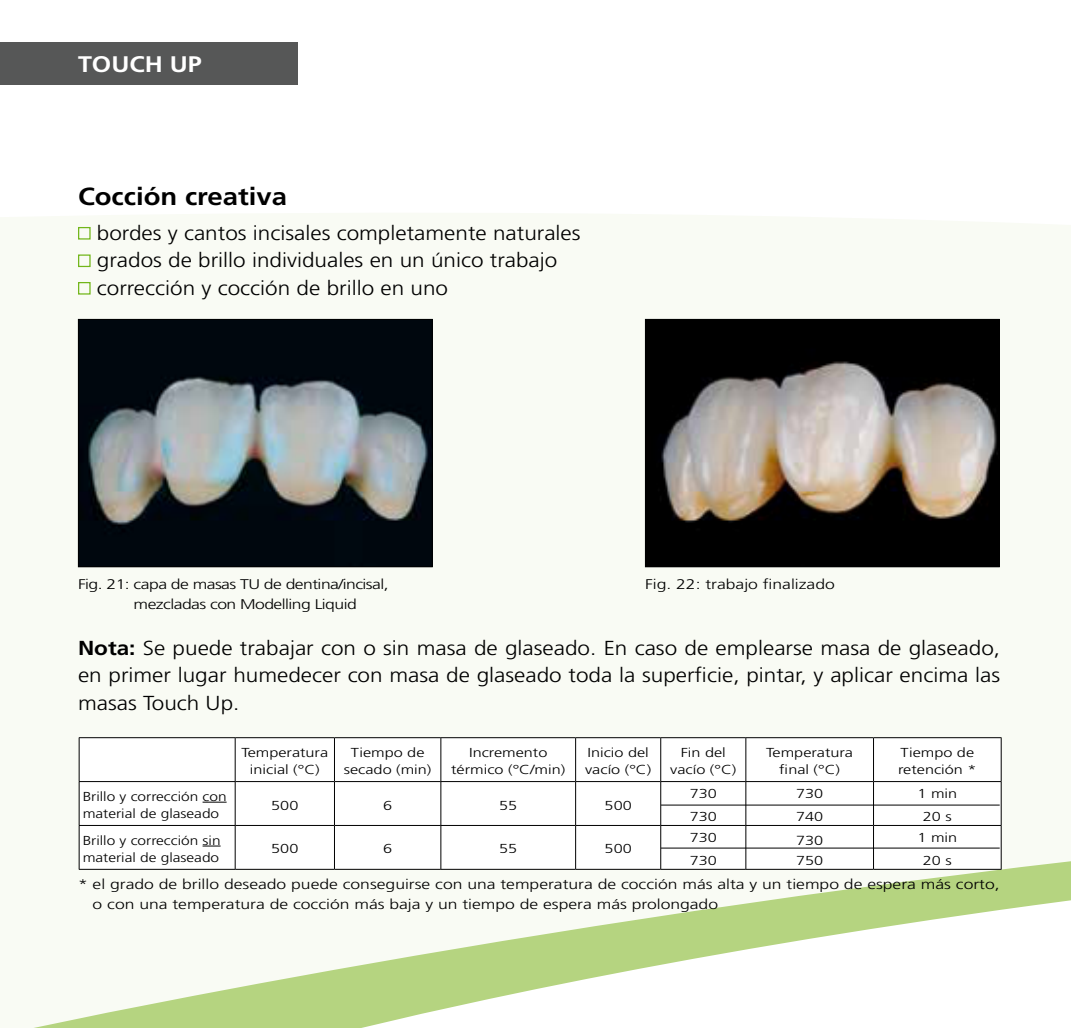
<style>
.page{position:relative;width:1071px;height:1028px;background:#fff}
.page>*{position:absolute;margin:0;border:0;box-sizing:border-box;transform-origin:0 0}
.t1{font:700 24.75px "Frutiger LT Std";color:#000;scale:1.11 1}
.t2{font:700 22.5px "Frutiger LT Std";color:#fff;scale:1.11 1}
.t3{font:300 20.25px/27.5px "Frutiger LT Std";color:#000;scale:1.11 1}
.t4{font:300 14px/20px "Frutiger LT Std";color:#000;scale:1.25 1}
.t5{font:300 14px/20px "Frutiger LT Std";letter-spacing:-.03em;color:#000;scale:1.25 1}
.t6{font:300 13.25px "Frutiger LT Std";color:#000;scale:1.23 1}
.t7{font:300 13px/17.5px "Frutiger LT Std";color:#000;text-align:center;scale:1.25 1}
.t8{font:300 13px/17.5px "Frutiger LT Std";color:#000;scale:1.19 1}
.s1{font-weight:700}
</style>
<div class="page">
<div style="left:0;top:43px;width:298px;height:42px;background:#565757"></div>
<div style="left:0;top:213px;width:1070px;height:580px;background:#f9fbf4"></div>
<svg style="left:0;top:793px;width:1070px;height:235px;fill:#f9fbf4"></svg>
<svg style="left:80px;top:738px;width:920px;height:131px"></svg>
<hr style="left:79px;top:737px;width:156px;height:1px;background:#000">
<hr style="left:79px;top:738px;width:1px;height:43px;background:#000">
<hr style="left:235px;top:737px;width:99px;height:1px;background:#000">
<hr style="left:235px;top:738px;width:1px;height:43px;background:#000">
<hr style="left:334px;top:737px;width:106px;height:1px;background:#000">
<hr style="left:334px;top:738px;width:1px;height:43px;background:#000">
<hr style="left:440px;top:737px;width:135px;height:1px;background:#000">
<hr style="left:440px;top:738px;width:1px;height:43px;background:#000">
<hr style="left:575px;top:737px;width:85px;height:1px;background:#000">
<hr style="left:575px;top:738px;width:1px;height:43px;background:#000">
<hr style="left:660px;top:737px;width:85px;height:1px;background:#000">
<hr style="left:660px;top:738px;width:1px;height:43px;background:#000">
<hr style="left:745px;top:737px;width:128px;height:1px;background:#000">
<hr style="left:745px;top:738px;width:1px;height:43px;background:#000">
<hr style="left:873px;top:737px;width:128px;height:1px;background:#000">
<hr style="left:872px;top:738px;width:1px;height:43px;background:#000">
<hr style="left:1000px;top:738px;width:1px;height:43px;background:#000">
<hr style="left:79px;top:782px;width:1px;height:43px;background:#000">
<hr style="left:235px;top:782px;width:1px;height:43px;background:#000">
<hr style="left:334px;top:782px;width:1px;height:43px;background:#000">
<hr style="left:440px;top:782px;width:1px;height:43px;background:#000">
<hr style="left:575px;top:782px;width:1px;height:43px;background:#000">
<hr style="left:660px;top:782px;width:1px;height:43px;background:#000">
<hr style="left:745px;top:782px;width:1px;height:43px;background:#000">
<hr style="left:872px;top:782px;width:1px;height:43px;background:#000">
<hr style="left:1000px;top:782px;width:1px;height:43px;background:#000">
<hr style="left:79px;top:825px;width:156px;height:1px;background:#000">
<hr style="left:79px;top:825px;width:1px;height:44px;background:#000">
<hr style="left:235px;top:825px;width:99px;height:1px;background:#000">
<hr style="left:235px;top:825px;width:1px;height:44px;background:#000">
<hr style="left:334px;top:825px;width:106px;height:1px;background:#000">
<hr style="left:334px;top:825px;width:1px;height:44px;background:#000">
<hr style="left:440px;top:825px;width:135px;height:1px;background:#000">
<hr style="left:440px;top:825px;width:1px;height:44px;background:#000">
<hr style="left:575px;top:825px;width:85px;height:1px;background:#000">
<hr style="left:575px;top:825px;width:1px;height:44px;background:#000">
<hr style="left:660px;top:825px;width:85px;height:1px;background:#000">
<hr style="left:660px;top:825px;width:1px;height:44px;background:#000">
<hr style="left:745px;top:825px;width:128px;height:1px;background:#000">
<hr style="left:745px;top:825px;width:1px;height:44px;background:#000">
<hr style="left:873px;top:825px;width:128px;height:1px;background:#000">
<hr style="left:872px;top:825px;width:1px;height:44px;background:#000">
<hr style="left:1000px;top:825px;width:1px;height:44px;background:#000">
<hr style="left:79px;top:781px;width:156px;height:1px;background:#000">
<hr style="left:235px;top:781px;width:99px;height:1px;background:#000">
<hr style="left:334px;top:781px;width:106px;height:1px;background:#000">
<hr style="left:440px;top:781px;width:135px;height:1px;background:#000">
<hr style="left:575px;top:781px;width:85px;height:1px;background:#000">
<hr style="left:660px;top:781px;width:85px;height:1px;background:#000">
<hr style="left:745px;top:781px;width:128px;height:1px;background:#000">
<hr style="left:873px;top:781px;width:128px;height:1px;background:#000">
<hr style="left:79px;top:869px;width:156px;height:1px;background:#000">
<hr style="left:235px;top:869px;width:99px;height:1px;background:#000">
<hr style="left:334px;top:869px;width:106px;height:1px;background:#000">
<hr style="left:440px;top:869px;width:135px;height:1px;background:#000">
<hr style="left:575px;top:869px;width:85px;height:1px;background:#000">
<hr style="left:660px;top:869px;width:85px;height:1px;background:#000">
<hr style="left:745px;top:869px;width:128px;height:1px;background:#000">
<hr style="left:873px;top:869px;width:128px;height:1px;background:#000">
<svg style="left:202px;top:801px;width:24px;height:1px"></svg>
<svg style="left:202px;top:845px;width:18px;height:1px"></svg>
<div style="left:78px;top:227px;width:13px;height:12px;border:1px solid #72b61a"></div>
<div style="left:78px;top:254px;width:13px;height:13px;border:1px solid #72b61a"></div>
<div style="left:78px;top:282px;width:13px;height:12px;border:1px solid #72b61a"></div>
<img style="left:80px;top:321px;width:350px;height:244px">
<div style="left:78px;top:319px;width:354px;height:248px;border:1px solid #000"></div>
<img style="left:647px;top:321px;width:350px;height:244px">
<div style="left:645px;top:319px;width:354px;height:248px;border:1px solid #000"></div>
<hr style="left:660px;top:804px;width:339px;height:1px;background:#000">
<hr style="left:660px;top:847px;width:339px;height:1px;background:#000">
<p class="t2" style="left:78px;top:51px;width:113px">TOUCH UP</p>
<p class="t1" style="left:78px;top:182px;width:190px">Cocción creativa</p>
<p class="t3" style="left:97px;top:219px;width:437px">bordes y cantos incisales completamente naturales grados de brillo individuales en un único trabajo corrección y cocción de brillo en uno</p>
<p class="t5" style="left:134px;top:574px;width:205px;text-indent:-56px">Fig. 21: capa de masas TU de dentina/incisal, mezcladas con Modelling Liquid</p>
<p class="t4" style="left:645px;top:574px;width:153px">Fig. 22: trabajo finalizado</p>
<p class="t3" style="left:78px;top:634px;width:832px;text-align:justify"><span class="s1">Nota:</span> Se puede trabajar con o sin masa de glaseado. En caso de emplearse masa de glaseado, en primer lugar humedecer con masa de glaseado toda la superficie, pintar, y aplicar encima las masas Touch Up.</p>
<p class="t7" style="left:241px;top:744px;width:71px">Temperatura inicial (°C)</p>
<p class="t7" style="left:344px;top:744px;width:72px">Tiempo de secado (min)</p>
<p class="t7" style="left:451px;top:744px;width:93px">Incremento térmico (°C/min)</p>
<p class="t7" style="left:585px;top:744px;width:54px;text-align:left">Inicio del vacío (°C)</p>
<p class="t7" style="left:670px;top:744px;width:54px">Fin del vacío (°C)</p>
<p class="t7" style="left:766px;top:744px;width:71px">Temperatura final (°C)</p>
<p class="t7" style="left:897px;top:744px;width:64px;text-align:left">Tiempo de retención *</p>
<p class="t8" style="left:83px;top:787px;width:122px">Brillo y corrección con material de glaseado</p>
<p class="t7" style="left:271px;top:796px;width:23px">500</p>
<p class="t7" style="left:383px;top:796px;width:9px">6</p>
<p class="t7" style="left:499px;top:796px;width:16px">55</p>
<p class="t7" style="left:604px;top:796px;width:23px">500</p>
<p class="t7" style="left:689px;top:782px;width:23px;line-height:22.5px;text-align:left">730<br>730</p>
<p class="t7" style="left:795px;top:782px;width:23px;line-height:22.5px;text-align:left">730<br>740</p>
<p class="t7" style="left:917px;top:782px;width:33px;line-height:22.5px">1 min<br>20 s</p>
<p class="t8" style="left:83px;top:831px;width:117px">Brillo y corrección sin material de glaseado</p>
<p class="t7" style="left:271px;top:840px;width:23px">500</p>
<p class="t7" style="left:383px;top:840px;width:9px">6</p>
<p class="t7" style="left:499px;top:840px;width:16px">55</p>
<p class="t7" style="left:604px;top:840px;width:23px">500</p>
<p class="t7" style="left:689px;top:826px;width:23px;line-height:22.5px;text-align:left">730<br>730</p>
<p class="t6" style="left:795px;top:832px;width:24px">730</p>
<p class="t7" style="left:917px;top:826px;width:33px;line-height:22.5px">1 min<br>20 s</p>
<p class="t7" style="left:795px;top:851px;width:23px">750</p>
<p class="t4" style="left:93px;top:874px;width:727px;text-indent:-15px">* el grado de brillo deseado puede conseguirse con una temperatura de cocción más alta y un tiempo de espera más corto, o con una temperatura de cocción más baja y un tiempo de espera más prolongado</p>
</div>
